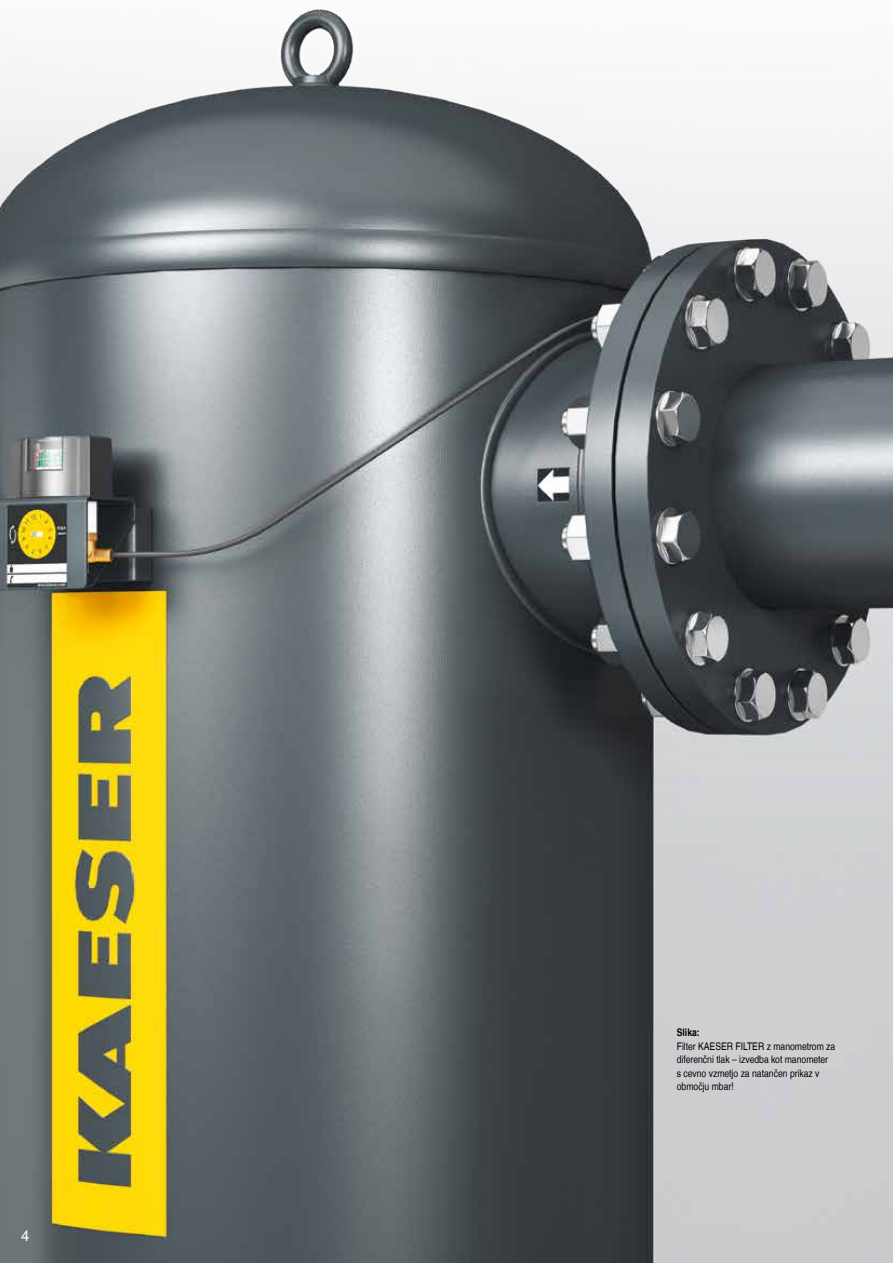
<style>
.page{position:relative;width:893px;height:1263px;background:#fff}
.page>*{position:absolute;margin:0;border:0;box-sizing:border-box;transform-origin:0 0}
.t1{font:15px "Nimbus San L";color:#fff}
.t2{font:10.5px/13.5px "Nimbus San L Reg Con";color:#000}
.t3{font:10.5px "Nimbus San L Bol Con";color:#000}
</style>
<div class="page">
<img style="left:0;top:9px;width:893px;height:1254px">
<h1 class="t1" style="left:21px;top:1226px;width:10px">4</h1>
<p class="t3" style="left:677px;top:1026px;width:24px">Slika:</p>
<p class="t2" style="left:677px;top:1040px;width:160px">Filter KAESER FILTER z manometrom za diferenčni tlak – izvedba kot manometer<br>s cevno vzmetjo za natančen prikaz v območju mbar!</p>
</div>
